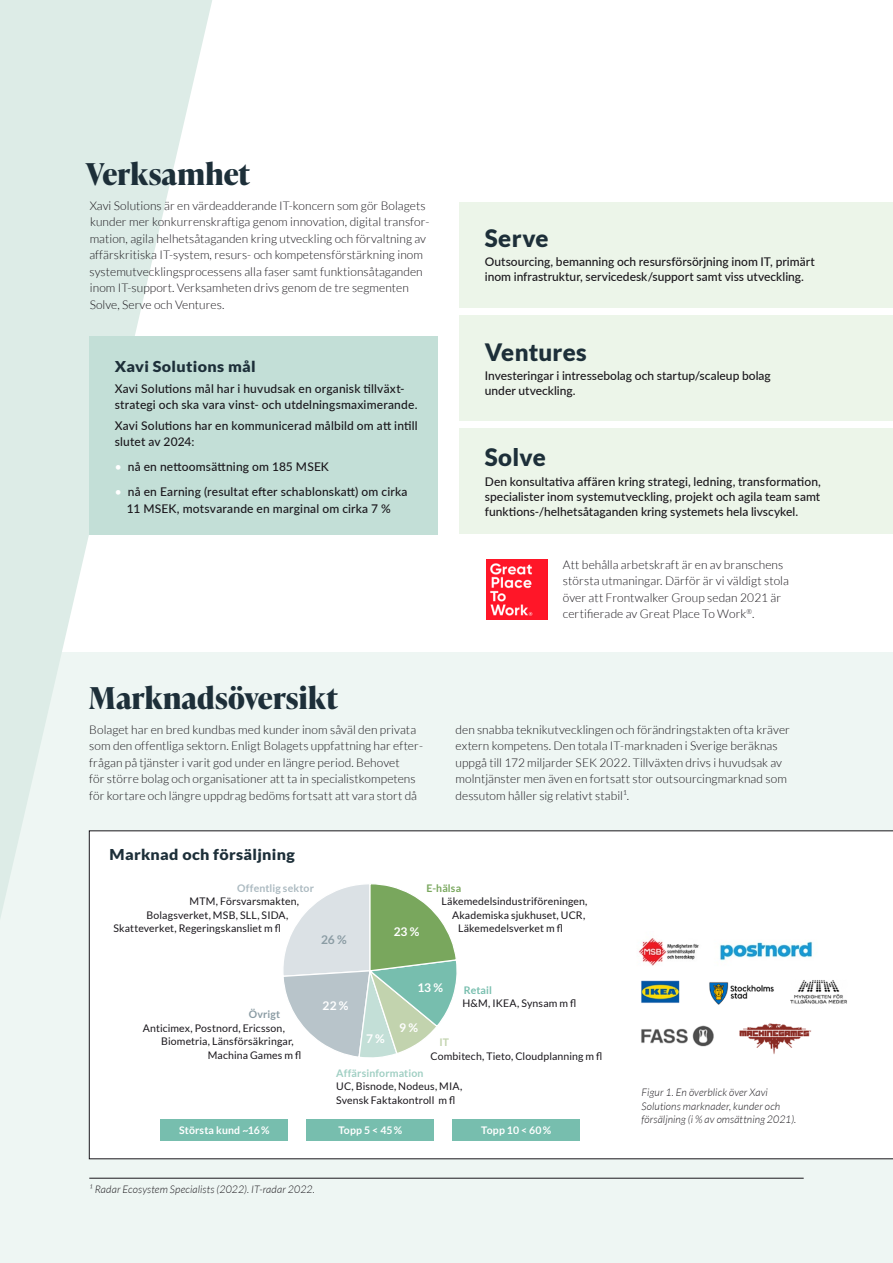
<style>
.page{position:relative;width:893px;height:1263px;background:#fff}
.page>*{position:absolute;margin:0;border:0;box-sizing:border-box;transform-origin:0 0}
.t1{font:700 30px "Ivy Presto Headline";letter-spacing:.005em;color:#1d2f39}
.t2{font:900 24px "Lato";letter-spacing:.01em;color:#1d2f39}
.t3{font:900 15px "Lato";letter-spacing:.02em;color:#1d2f39;scale:1.07 1}
.t4{font:300 12px/16.5px "Lato";letter-spacing:.005em;color:#1a171c}
.t5{font:500 12px/15px "Lato";letter-spacing:.01em;color:#1a171c}
.t6{font:700 12px "Lato";color:#fff}
.t7{font:700 12px "Lato";color:#8b9ca4}
.t8{font:10.5px/13.5px "Lato";letter-spacing:.01em;color:#1a171c}
.t9{font:italic 300 10.5px/13.5px "Lato";letter-spacing:.01em;color:#1a171c}
.t10{font:700 10.5px "Lato";letter-spacing:.015em;color:#fff}
.t11{font:700 10.5px "Lato";letter-spacing:.01em;color:#a0cfc3}
.t12{font:700 10.5px "Lato";letter-spacing:.015em;color:#acbac1}
.t13{font:700 10.5px "Lato";letter-spacing:.01em;color:#79a75d}
.t14{font:700 10.5px "Lato";letter-spacing:.01em;color:#77beae}
.t15{font:700 10.5px "Lato";letter-spacing:.015em;color:#8b9ca4}
.t16{font:700 10.5px "Lato";color:#c2d3ae}
.s1{color:#fff}
</style>
<div class="page">
<div style="left:0;top:652px;width:893px;height:611px;background:#eef6f3"></div>
<svg style="left:0;top:0;width:212px;height:920px;fill:#ddece7"></svg>
<div style="left:89px;top:336px;width:348px;height:198px;background:#c3dfd7"></div>
<hr style="left:89px;top:1178px;width:715px;height:1px;background:#1a171c">
<img style="left:486px;top:559px;width:61px;height:61px">
<div style="left:89px;top:831px;width:804px;height:328px;background:#fff"></div>
<div style="left:459px;top:202px;width:434px;height:105px;background:#ecf5e9"></div>
<div style="left:459px;top:315px;width:434px;height:106px;background:#ecf5e9"></div>
<div style="left:459px;top:428px;width:434px;height:106px;background:#ecf5e9"></div>
<svg style="left:282px;top:882px;width:177px;height:177px;background:#c2d6c7"></svg>
<div style="left:161px;top:1119px;width:127px;height:22px;background:#77beae"></div>
<div style="left:306px;top:1119px;width:128px;height:22px;background:#77beae"></div>
<div style="left:452px;top:1119px;width:128px;height:22px;background:#77beae"></div>
<img style="left:630px;top:931px;width:194px;height:42px">
<img style="left:632px;top:972px;width:150px;height:42px">
<img style="left:631px;top:1015px;width:96px;height:42px">
<img style="left:722px;top:1019px;width:94px;height:42px">
<img style="left:785px;top:971px;width:71px;height:42px">
<h1 class="t1" style="left:86px;top:152px;width:166px">Verksamhet</h1>
<p class="t4" style="left:89px;top:197px;width:342px">Xavi Solutions är en värdeadderande IT-koncern som gör Bolagets kunder mer konkurrenskraftiga genom innovation, digital transfor&shy;mation, agila helhetsåtaganden kring utveckling och förvaltning av affärskritiska IT-system, resurs- och kompetensförstärkning inom systemutvecklingsprocessens alla faser samt funktionsåtaganden inom IT-support. Verksamheten drivs genom de tre segmenten Solve, Serve och Ventures.</p>
<p class="t3" style="left:115px;top:357px;width:133px">Xavi Solutions mål</p>
<p class="t5" style="left:115px;top:379px;width:304px;line-height:16.5px">Xavi Solutions mål har i huvudsak en organisk tillväxt&shy;strategi och ska vara vinst- och utdelningsmaximerande.</p>
<p class="t5" style="left:115px;top:417px;width:304px;line-height:16.5px">Xavi Solutions har en kommunicerad målbild om att intill slutet av 2024:</p>
<p class="t5" style="left:115px;top:459px;width:216px"><span class="s1">•</span> nå en nettoomsättning om 185 MSEK</p>
<p class="t5" style="left:115px;top:483px;width:294px;line-height:16.5px;text-align:center"><span class="s1">•</span> nå en Earning (resultat efter schablonskatt) om cirka<br>11 MSEK, motsvarande en marginal om cirka 7 %</p>
<h2 class="t2" style="left:485px;top:224px;width:65px">Serve</h2>
<p class="t5" style="left:485px;top:254px;width:332px">Outsourcing, bemanning och resursförsörjning inom IT, primärt inom infrastruktur, servicedesk/support samt viss utveckling.</p>
<h2 class="t2" style="left:485px;top:338px;width:104px">Ventures</h2>
<p class="t5" style="left:485px;top:367px;width:288px">Investeringar i intressebolag och startup/scaleup bolag under utveckling.</p>
<h2 class="t2" style="left:485px;top:444px;width:63px">Solve</h2>
<p class="t5" style="left:485px;top:473px;width:338px;text-align:justify">Den konsultativa affären kring strategi, ledning, transformation, specialister inom systemutveckling, projekt och agila team samt funktions-/helhetsåtaganden kring systemets hela livscykel.</p>
<p class="t4" style="left:563px;top:556px;width:227px">Att behålla arbetskraft är en av branschens största utmaningar. Därför är vi väldigt stola över att Frontwalker Group sedan 2021 är certifierade av Great Place To Work<sup>®</sup>.</p>
<h1 class="t1" style="left:89px;top:676px;width:250px">Marknadsöversikt</h1>
<p class="t4" style="left:89px;top:721px;width:335px">Bolaget har en bred kundbas med kunder inom såväl den privata som den offentliga sektorn. Enligt Bolagets uppfattning har efter&shy;frågan på tjänster i varit god under en längre period. Behovet<br>för större bolag och organisationer att ta in specialistkompetens för kortare och längre uppdrag bedöms fortsatt att vara stort då</p>
<p class="t4" style="left:455px;top:721px;width:336px">den snabba teknikutvecklingen och förändringstakten ofta kräver extern kompetens. Den totala IT-marknaden i Sverige beräknas uppgå till 172 miljarder SEK 2022. Tillväxten drivs i huvudsak av molntjänster men även en fortsatt stor outsourcingmarknad som dessutom håller sig relativt stabil¹.</p>
<p class="t3" style="left:110px;top:846px;width:175px">Marknad och försäljning</p>
<p class="t12" style="left:237px;top:882px;width:78px">Offentlig sektor</p>
<p class="t8" style="left:190px;top:895px;width:111px">MTM, Försvarsmakten,</p>
<p class="t8" style="left:147px;top:908px;width:143px">Bolagsverket, MSB, SLL, SIDA,</p>
<p class="t8" style="left:113px;top:922px;width:169px">Skatteverket, Regeringskansliet m fl</p>
<p class="t7" style="left:321px;top:933px;width:27px">26 %</p>
<p class="t15" style="left:249px;top:1008px;width:33px">Övrigt</p>
<p class="t8" style="left:143px;top:1021px;width:144px">Anticimex, Postnord, Ericsson,</p>
<p class="t8" style="left:161px;top:1035px;width:134px">Biometria, Länsförsäkringar,</p>
<p class="t8" style="left:208px;top:1048px;width:95px">Machina Games m fl</p>
<p class="t6" style="left:323px;top:998px;width:27px">22 %</p>
<p class="t6" style="left:394px;top:925px;width:27px">23 %</p>
<p class="t13" style="left:426px;top:882px;width:36px">E-hälsa</p>
<p class="t8" style="left:441px;top:895px;width:147px">Läkemedelsindustriföreningen,</p>
<p class="t8" style="left:452px;top:908px;width:135px">Akademiska sjukhuset, UCR,</p>
<p class="t8" style="left:458px;top:922px;width:107px">Läkemedelsverket m fl</p>
<p class="t6" style="left:366px;top:1031px;width:20px">7 %</p>
<p class="t6" style="left:417px;top:980px;width:27px">13 %</p>
<p class="t6" style="left:399px;top:1020px;width:20px">9 %</p>
<p class="t14" style="left:464px;top:984px;width:30px">Retail</p>
<p class="t8" style="left:462px;top:997px;width:115px">H&amp;M, IKEA, Synsam m fl</p>
<p class="t16" style="left:440px;top:1036px;width:11px">IT</p>
<p class="t8" style="left:431px;top:1049px;width:173px">Combitech, Tieto, Cloudplanning m fl</p>
<p class="t11" style="left:336px;top:1067px;width:89px">Affärsinformation</p>
<p class="t8" style="left:336px;top:1080px;width:128px">UC, Bisnode, Nodeus, MIA,<br>Svensk Faktakontroll m fl</p>
<p class="t10" style="left:179px;top:1124px;width:92px">Största kund ~16 %</p>
<p class="t10" style="left:338px;top:1124px;width:65px">Topp 5 &lt; 45 %</p>
<p class="t10" style="left:481px;top:1124px;width:72px">Topp 10 &lt; 60 %</p>
<p class="t9" style="left:89px;top:1182px;width:227px">¹ Radar Ecosystem Specialists (2022). IT-radar 2022.</p>
<p class="t9" style="left:642px;top:1086px;width:156px">Figur 1. En överblick över Xavi<br>Solutions marknader, kunder och försäljning (i % av omsättning 2021).</p>
</div>
